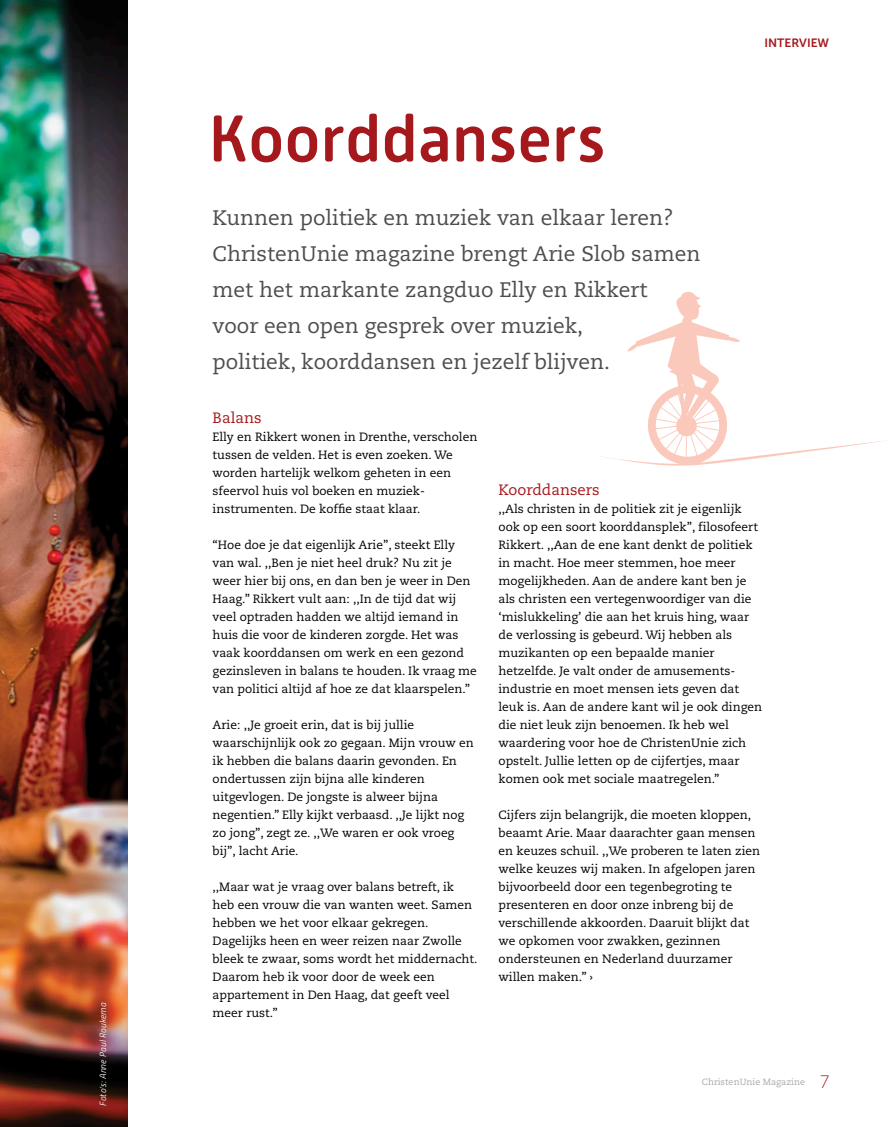
<style>
.page{position:relative;width:893px;height:1127px;background:#fff}
.page>*{position:absolute;margin:0;border:0;box-sizing:border-box;transform-origin:0 0}
.t1{font:500 66px "Alwyn New Rounded";color:#a5181c}
.t2{font:21px/36px "Caecilia LT Std";color:#4d4d4e}
.t3{font:15px "Caecilia LT Std";color:#a5181c}
.t4{font:12px/18px "Caecilia LT Std";color:#000}
.t5{font:12px "Museo Sans 700";color:#a5181c}
.t6{font:italic 300 9px "Alwyn New Rounded";color:#fff}
.t7{font:9px "Caecilia LT Std";color:#a7a9ac}
.s1{font-family:"Museo Sans 100";font-size:18px;color:#a5181c}
</style>
<div class="page">
<img style="left:0;top:0;width:128px;height:1127px">
<svg style="left:600px;top:292px;width:286px;height:174px"></svg>
<p class="t6" style="left:98px;top:1106px;width:105px;rotate:-90deg">Foto’s: Anne Paul Roukema</p>
<h1 class="t1" style="left:208px;top:101px;width:399px">Koorddansers</h1>
<h2 class="t2" style="left:213px;top:200px;width:489px">Kunnen politiek en muziek van elkaar leren?<br>ChristenUnie magazine brengt Arie Slob samen met het markante zangduo Elly en Rikkert<br>voor een open gesprek over muziek,<br>politiek, koorddansen en jezelf blijven.</h2>
<p class="t5" style="left:764px;top:36px;width:66px">INTERVIEW</p>
<p class="t3" style="left:213px;top:409px;width:50px">Balans</p>
<p class="t4" style="left:213px;top:428px;width:266px">Elly en Rikkert wonen in Drenthe, verscholen tussen de velden. Het is even zoeken. We worden hartelijk welkom geheten in een sfeervol huis vol boeken en muziek&shy;instrumenten. De koffie staat klaar.</p>
<p class="t4" style="left:213px;top:536px;width:266px">“Hoe doe je dat eigenlijk Arie”, steekt Elly van wal. ,,Ben je niet heel druk? Nu zit je weer hier bij ons, en dan ben je weer in Den Haag.” Rikkert vult aan: ,,In de tijd dat wij veel optraden hadden we altijd iemand in huis die voor de kinderen zorgde. Het was vaak koord dansen om werk en een gezond gezinsleven in balans te houden. Ik vraag me van politici altijd af hoe ze dat klaarspelen.”</p>
<p class="t4" style="left:213px;top:716px;width:263px">Arie: ,,Je groeit erin, dat is bij jullie waarschijnlijk ook zo gegaan. Mijn vrouw en ik hebben die balans daarin gevonden. En ondertussen zijn bijna alle kinderen uitgevlogen. De jongste is alweer bijna negentien.” Elly kijkt verbaasd. ,,Je lijkt nog zo jong”, zegt ze. ,,We waren er ook vroeg bij”, lacht Arie.</p>
<p class="t4" style="left:213px;top:878px;width:266px">,,Maar wat je vraag over balans betreft, ik heb een vrouw die van wanten weet. Samen hebben we het voor elkaar gekregen.<br>Dagelijks heen en weer reizen naar Zwolle bleek te zwaar, soms wordt het middernacht.<br>Daarom heb ik voor door de week een appartement in Den Haag, dat geeft veel meer rust.”</p>
<p class="t3" style="left:499px;top:481px;width:103px">Koorddansers</p>
<p class="t4" style="left:499px;top:500px;width:265px">,,Als christen in de politiek zit je eigenlijk ook op een soort koorddansplek”, filosofeert Rikkert. ,,Aan de ene kant denkt de politiek in macht. Hoe meer stemmen, hoe meer mogelijkheden. Aan de andere kant ben je als christen een vertegen woordiger van die ‘mislukkeling’ die aan het kruis hing, waar de verlossing is gebeurd. Wij hebben als muzikanten op een bepaalde manier hetzelfde. Je valt onder de amusements&shy;industrie en moet mensen iets geven dat leuk is. Aan de andere kant wil je ook dingen die niet leuk zijn benoemen. Ik heb wel waardering voor hoe de ChristenUnie zich opstelt. Jullie letten op de cijfertjes, maar komen ook met sociale maatregelen.”</p>
<p class="t4" style="left:499px;top:806px;width:263px">Cijfers zijn belangrijk, die moeten kloppen, beaamt Arie. Maar daarachter gaan mensen en keuzes schuil. ,,We proberen te laten zien welke keuzes wij maken. In afgelopen jaren bijvoorbeeld door een tegenbegroting te presenteren en door onze inbreng bij de verschillende akkoorden. Daaruit blijkt dat we opkomen voor zwakken, gezinnen ondersteunen en Nederland duurzamer willen maken.” ›</p>
<p class="t7" style="left:702px;top:1077px;width:129px">ChristenUnie Magazine <span class="s1">7</span></p>
</div>
